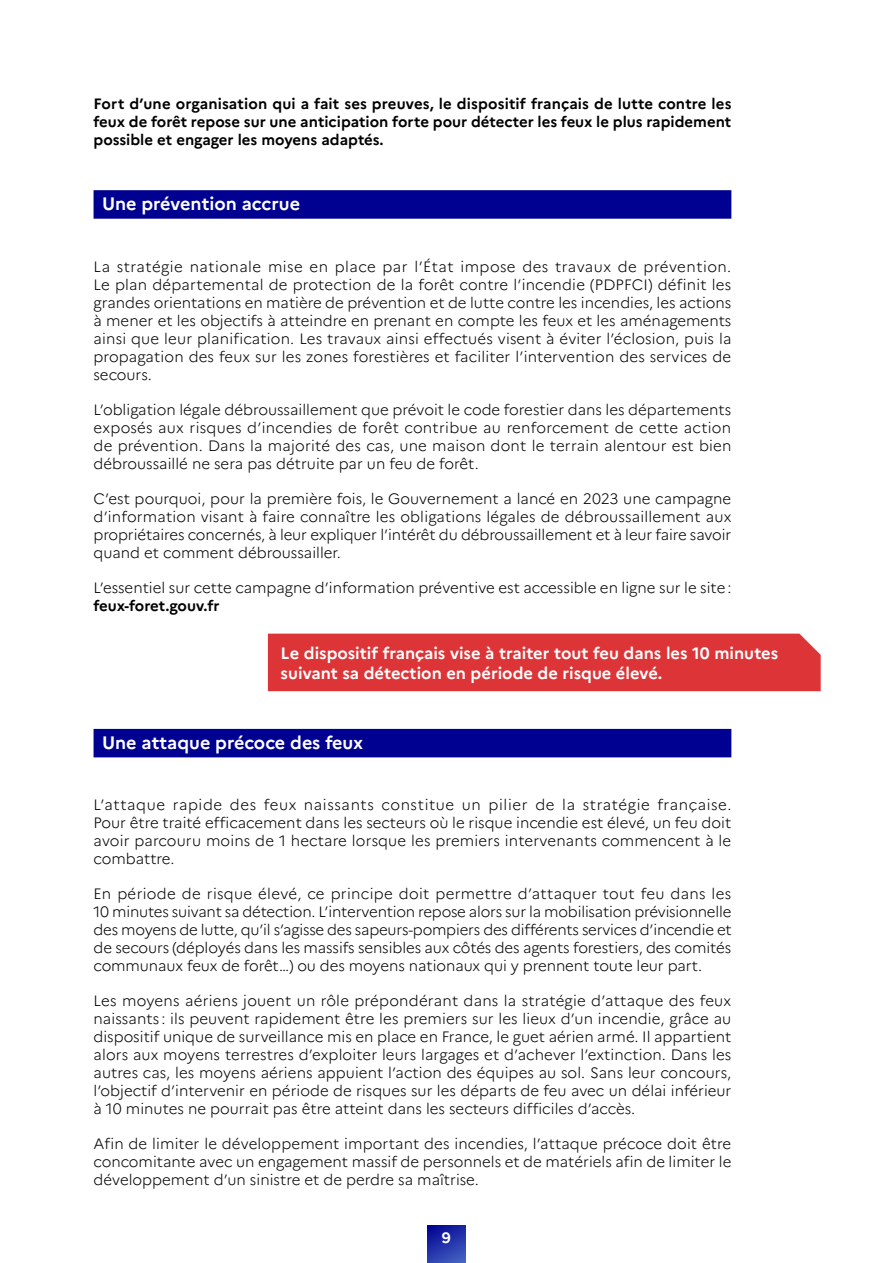
<style>
.page{position:relative;width:893px;height:1263px;background:#fff}
.page>*{position:absolute;margin:0;border:0;box-sizing:border-box;transform-origin:0 0}
.t1{font:700 18px "Marianne";color:#fff}
.t2{font:700 16.5px/19.8px "Marianne";color:#fff}
.t3{font:300 15px/18px "Marianne";color:#000;text-align:justify}
.t4{font:700 15px/18px "Marianne";color:#000;text-align:justify}
.t5{font:700 15px "Marianne";color:#fff}
</style>
<div class="page">
<hr style="left:0;top:0;width:1px;height:1263px;background:#000091">
<div style="left:94px;top:190px;width:637px;height:29px;background:#000091"></div>
<div style="left:94px;top:729px;width:637px;height:28px;background:#000091"></div>
<div style="left:268px;top:634px;width:553px;height:57px;background:#dd3437"></div>
<svg style="left:427px;top:1225px;width:39px;height:38px"></svg>
<p class="t4" style="left:94px;top:95px;width:639px">Fort d’une organisation qui a fait ses preuves, le dispositif français de lutte contre les feux de forêt repose sur une anticipation forte pour détecter les feux le plus rapidement possible et engager les moyens adaptés.</p>
<p class="t1" style="left:102px;top:193px;width:200px">Une prévention accrue</p>
<p class="t3" style="left:94px;top:257px;width:639px">La stratégie nationale mise en place par l’État impose des travaux de prévention.<br>Le plan départemental de protection de la forêt contre l’incendie (PDPFCI) définit les grandes orientations en matière de prévention et de lutte contre les incendies, les actions à mener et les objectifs à atteindre en prenant en compte les feux et les aménagements ainsi que leur planification. Les travaux ainsi effectués visent à éviter l’éclosion, puis la propagation des feux sur les zones forestières et faciliter l’intervention des services de secours.</p>
<p class="t3" style="left:94px;top:400px;width:640px">L’obligation légale débroussaillement que prévoit le code forestier dans les départements exposés aux risques d’incendies de forêt contribue au renforcement de cette action de prévention. Dans la majorité des cas, une maison dont le terrain alentour est bien débroussaillé ne sera pas détruite par un feu de forêt.</p>
<p class="t3" style="left:94px;top:489px;width:639px">C’est pourquoi, pour la première fois, le Gouvernement a lancé en 2023 une campagne d’information visant à faire connaître les obligations légales de débroussaillement aux propriétaires concernés, à leur expliquer l’intérêt du débroussaillement et à leur faire savoir quand et comment débroussailler.</p>
<p class="t3" style="left:94px;top:578px;width:639px">L’essentiel sur cette campagne d’information préventive est accessible en ligne sur le site:</p>
<p class="t4" style="left:94px;top:596px;width:127px">feux-foret.gouv.fr</p>
<p class="t2" style="left:281px;top:643px;width:499px">Le dispositif français vise à traiter tout feu dans les 10 minutes suivant sa détection en période de risque élevé.</p>
<p class="t1" style="left:102px;top:731px;width:263px">Une attaque précoce des feux</p>
<p class="t3" style="left:94px;top:796px;width:639px">L’attaque rapide des feux naissants constitue un pilier de la stratégie française.<br>Pour être traité efficacement dans les secteurs où le risque incendie est élevé, un feu doit avoir parcouru moins de 1 hectare lorsque les premiers intervenants commencent à le combattre.</p>
<p class="t3" style="left:94px;top:885px;width:640px">En période de risque élevé, ce principe doit permettre d’attaquer tout feu dans les 10 minutes suivant sa détection. L’intervention repose alors sur la mobilisation prévisionnelle des moyens de lutte, qu’il s’agisse des sapeurs-pompiers des différents services d’incendie et de secours (déployés dans les massifs sensibles aux côtés des agents forestiers, des comités communaux feux de forêt…) ou des moyens nationaux qui y prennent toute leur part.</p>
<p class="t3" style="left:94px;top:992px;width:639px">Les moyens aériens jouent un rôle prépondérant dans la stratégie d’attaque des feux naissants : ils peuvent rapidement être les premiers sur les lieux d’un incendie, grâce au dispositif unique de surveillance mis en place en France, le guet aérien armé. Il appartient alors aux moyens terrestres d’exploiter leurs largages et d’achever l’extinction. Dans les autres cas, les moyens aériens appuient l’action des équipes au sol. Sans leur concours, l’objectif d’intervenir en période de risques sur les départs de feu avec un délai inférieur à 10 minutes ne pourrait pas être atteint dans les secteurs difficiles d’accès.</p>
<p class="t3" style="left:94px;top:1135px;width:639px">Afin de limiter le développement important des incendies, l’attaque précoce doit être concomitante avec un engagement massif de personnels et de matériels afin de limiter le développement d’un sinistre et de perdre sa maîtrise.</p>
<p class="t5" style="left:442px;top:1228px;width:10px">9</p>
</div>
